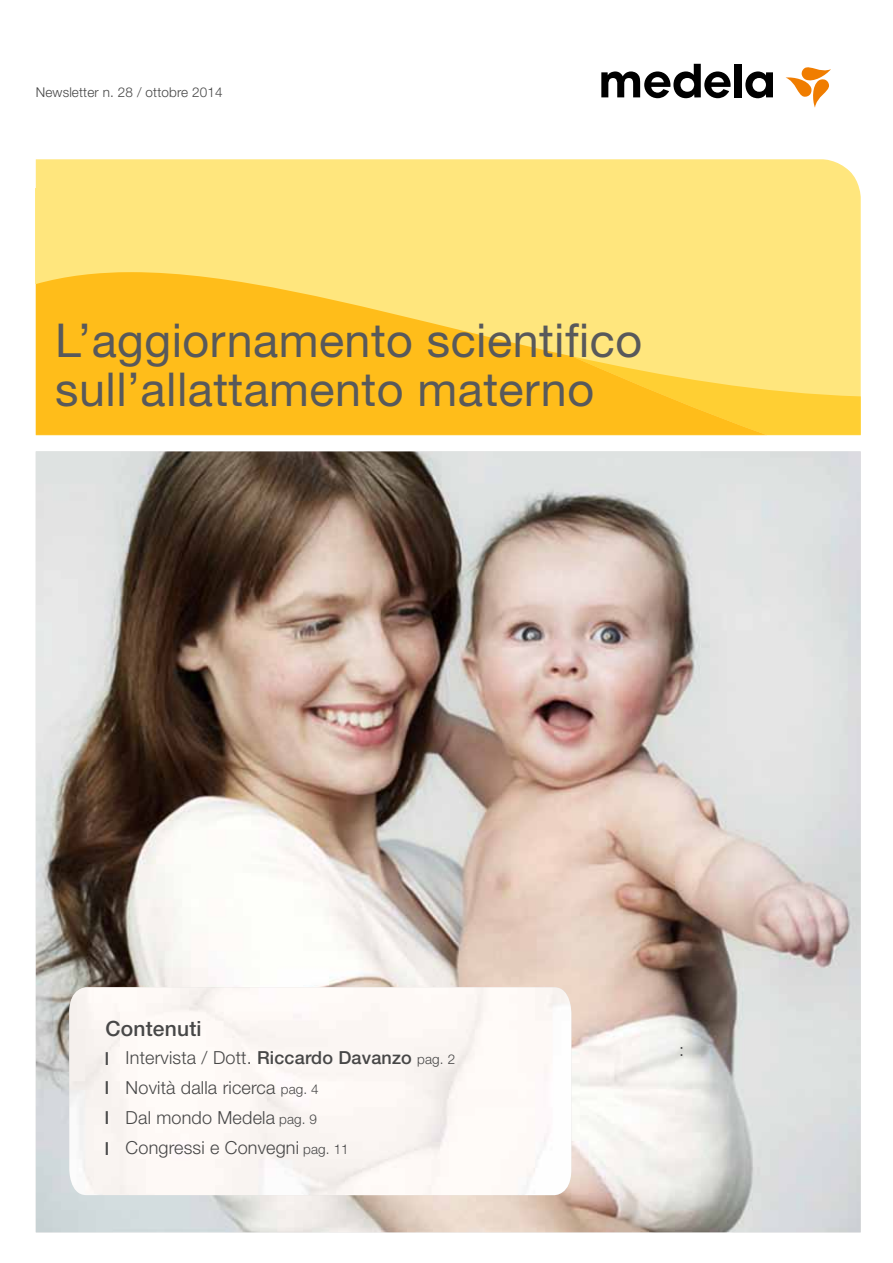
<style>
.page{position:relative;width:893px;height:1263px;background:#fff}
.page>*{position:absolute;margin:0;border:0;box-sizing:border-box;transform-origin:0 0}
.t1{font:46.65px/49.7px "Helvetica Neue LT Std";letter-spacing:.01em;color:#58595b}
.t2{font:500 21px "Helvetica Neue LT Std";letter-spacing:.01em;color:#474747}
.t3{font:300 18px/30px "Helvetica Neue LT Std";letter-spacing:.01em;color:#474747}
.t4{font:500 18px/29.5px "Helvetica Neue LT Std";color:#474747;text-align:justify}
.t5{font:300 13.5px "Helvetica Neue LT Std";letter-spacing:.01em;color:#474747}
.s1{font-weight:500}
.s2{font-size:13.5px}
</style>
<div class="page">
<img style="left:36px;top:451px;width:824px;height:781px">
<div style="left:734px;top:64px;width:7px;height:33px;background:#000"></div>
<svg style="left:745px;top:71px;width:28px;height:27px"></svg>
<svg style="left:601px;top:64px;width:130px;height:34px"></svg>
<svg style="left:786px;top:67px;width:45px;height:41px"></svg>
<div style="left:36px;top:159px;width:825px;height:197px;background:#ffe67d"></div>
<svg style="left:572px;top:356px;width:289px;height:80px;background:#ffda5a"></svg>
<svg style="left:36px;top:272px;width:730px;height:163px;background:#ffc938"></svg>
<img style="left:69px;top:987px;width:502px;height:208px">
<p class="t5" style="left:36px;top:84px;width:188px">Newsletter n. 28 / ottobre 2014</p>
<h1 class="t1" style="left:55px;top:315px;width:588px">L’aggiornamento scientifico sull’allattamento materno</h1>
<p class="t2" style="left:105px;top:1015px;width:98px">Contenuti</p>
<p class="t4" style="left:105px;top:1043px;width:6px">l l l</p>
<p class="t4" style="left:105px;top:1133px;width:6px">l</p>
<p class="t3" style="left:126px;top:1042px;width:331px">Intervista / Dott. <span class="s1">Riccardo Davanzo</span> <span class="s2">pag. 2<br></span>Novità dalla ricerca <span class="s2">pag. 4<br></span>Dal mondo Medela <span class="s2">pag. 9<br></span>Congressi e Convegni <span class="s2">pag. 11</span></p>
<p class="t3" style="left:679px;top:1034px;width:7px">:</p>
</div>
